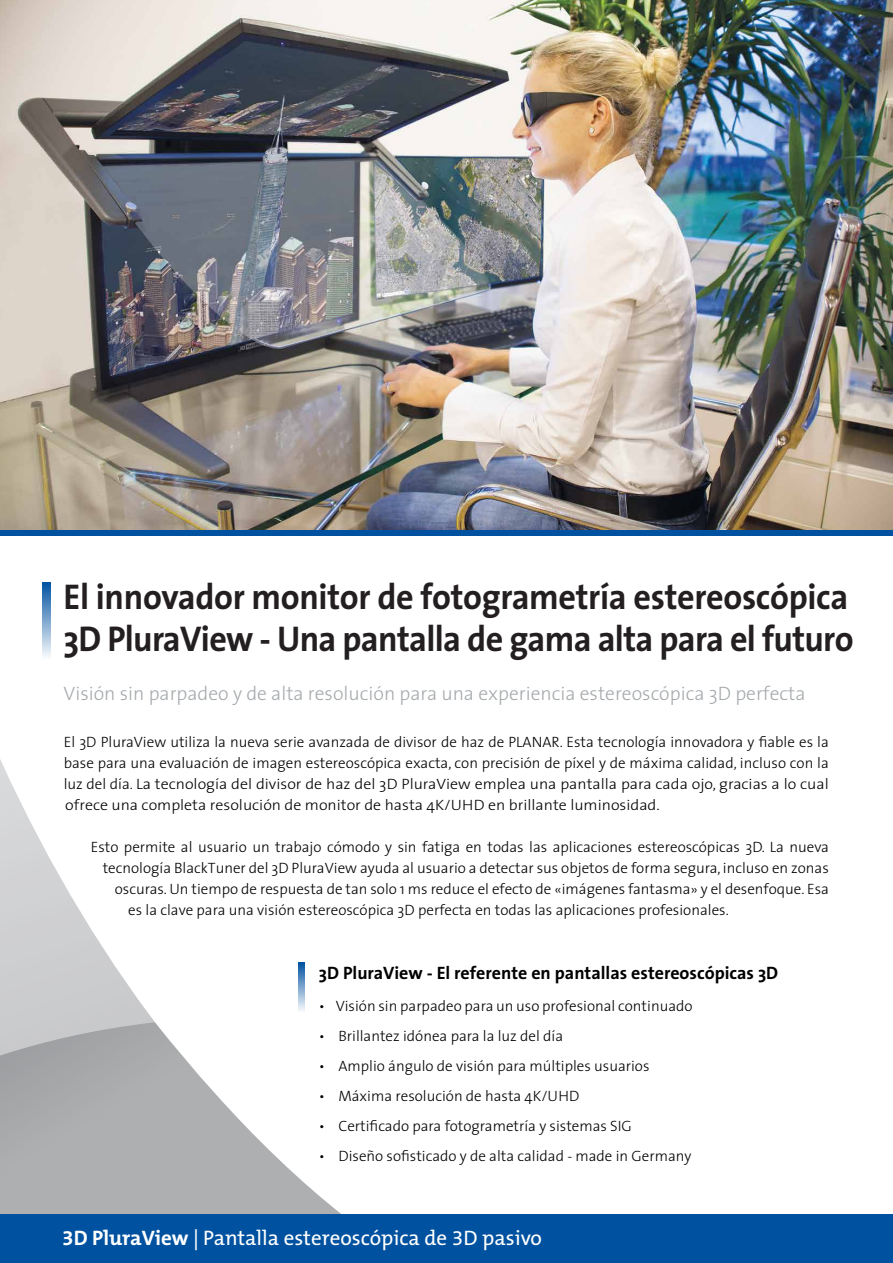
<style>
.page{position:relative;width:893px;height:1263px;background:#fff}
.page>*{position:absolute;margin:0;border:0;box-sizing:border-box;transform-origin:0 0}
.t1{font:36px/42px "The Sans 7 Bold Plain";letter-spacing:-.01em;color:#231f20;scale:.95 1}
.t2{font:21px "The Mix B5 Plain";color:#fff}
.t3{font:300 19.5px "The Sans 3";color:#a6aaad}
.t4{font:18px "The Sans 7 Bold Plain";color:#000}
.t5{font:300 15px/21px "The Sans 3";color:#000;text-align:justify}
.s1{font-family:"The Mix B7";font-weight:700}
</style>
<div class="page">
<svg style="left:0;top:759px;width:155px;height:263px"></svg>
<svg style="left:0;top:1022px;width:341px;height:192px"></svg>
<img style="left:0;top:0;width:893px;height:530px">
<div style="left:0;top:530px;width:893px;height:6px;background:#0052a0"></div>
<svg style="left:42px;top:582px;width:9px;height:75px"></svg>
<div style="left:0;top:1214px;width:893px;height:49px;background:#0052a0"></div>
<svg style="left:299px;top:962px;width:5px;height:49px"></svg>
<h1 class="t1" style="left:63px;top:575px;width:833px">El innovador monitor de fotogrametría estereoscópica<br>3D PluraView - Una pantalla de gama alta para el futuro</h1>
<h3 class="t3" style="left:63px;top:677px;width:743px">Visión sin parpadeo y de alta resolución para una experiencia estereoscópica 3D perfecta</h3>
<p class="t5" style="left:64px;top:731px;width:767px">El 3D PluraView utiliza la nueva serie avanzada de divisor de haz de PLANAR. Esta tecnología innovadora y fiable es la base para una evaluación de imagen estereoscópica exacta, con precisión de píxel y de máxima calidad, incluso con la luz del día. La tecnología del divisor de haz del 3D PluraView emplea una pantalla para cada ojo, gracias a lo cual ofrece una completa resolución de monitor de hasta 4K/UHD en brillante luminosidad.</p>
<p class="t5" style="left:91px;top:836px;width:739px">Esto permite al usuario un trabajo cómodo y sin fatiga en todas las aplicaciones estereoscópicas 3D. La nueva</p>
<p class="t5" style="left:103px;top:857px;width:728px">tecnología BlackTuner del 3D PluraView ayuda al usuario a detectar sus objetos de forma segura, incluso en zonas</p>
<p class="t5" style="left:115px;top:878px;width:716px">oscuras. Un tiempo de respuesta de tan solo 1 ms reduce el efecto de «imágenes fantasma» y el desenfoque. Esa</p>
<p class="t5" style="left:128px;top:899px;width:602px">es la clave para una visión estereoscópica 3D perfecta en todas las aplicaciones profesionales.</p>
<p class="t4" style="left:319px;top:958px;width:461px">3D PluraView - El referente en pantallas estereoscópicas 3D</p>
<p class="t5" style="left:319px;top:995px;width:375px">• Visión sin parpadeo para un uso profesional continuado</p>
<p class="t5" style="left:319px;top:1025px;width:246px">• Brillantez idónea para la luz del día</p>
<p class="t5" style="left:319px;top:1055px;width:332px">• Amplio ángulo de visión para múltiples usuarios</p>
<p class="t5" style="left:319px;top:1085px;width:262px">• Máxima resolución de hasta 4K/UHD</p>
<p class="t5" style="left:319px;top:1115px;width:315px">• Certificado para fotogrametría y sistemas SIG</p>
<p class="t5" style="left:319px;top:1145px;width:374px">• Diseño sofisticado y de alta calidad - made in Germany</p>
<h2 class="t2" style="left:62px;top:1227px;width:481px"><span class="s1">3D PluraView</span> | Pantalla estereoscópica de 3D pasivo</h2>
</div>
